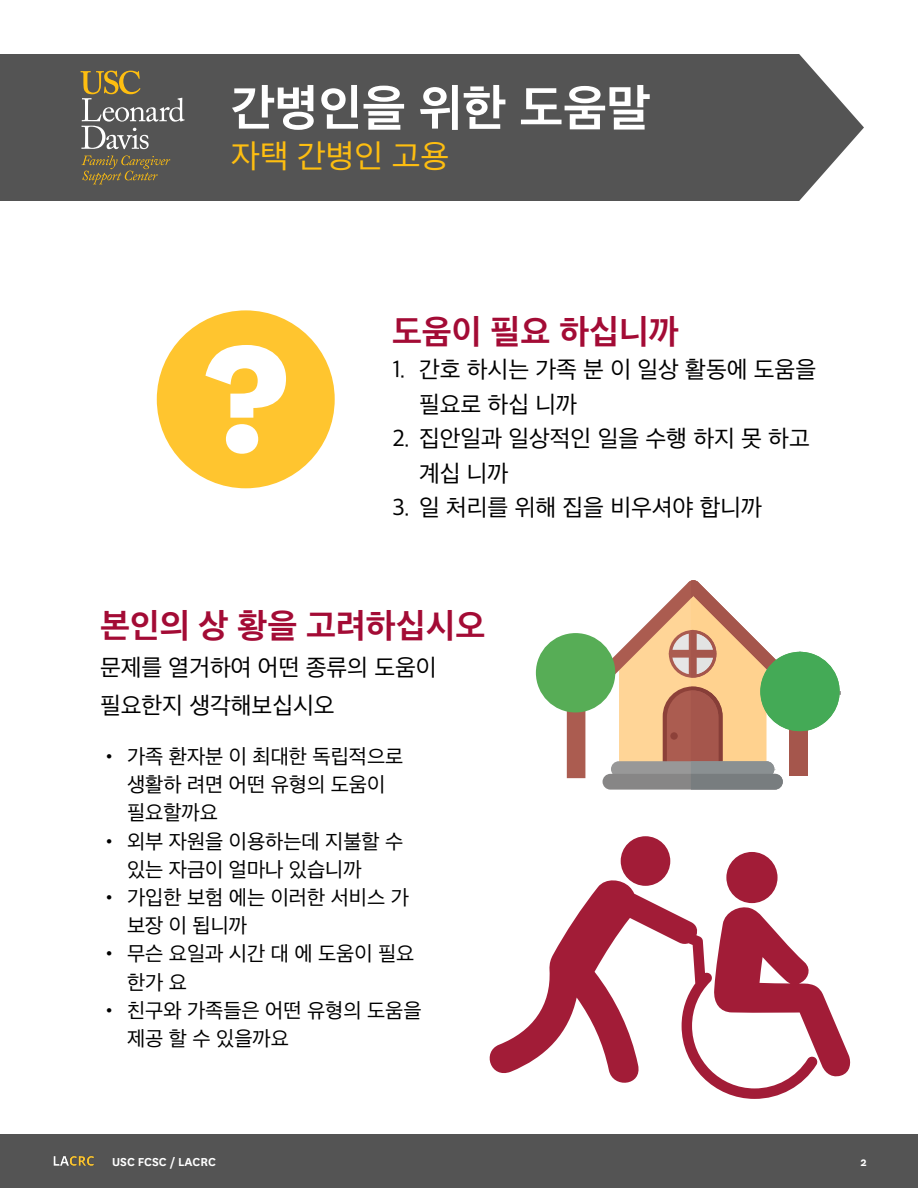
<style>
.page{position:relative;width:918px;height:1188px;background:#fff}
.page>*{position:absolute;margin:0;border:0;box-sizing:border-box;transform-origin:0 0}
.t1{font:700 50.4px "Apple SD Gothic Neo";color:#fff}
.t2{font:700 34.5px "Apple SD Gothic Neo";color:#a30b35}
.t3{font:33.15px "Apple SD Gothic Neo";color:#febe10}
.t4{font:24px/34.5px "Apple SD Gothic Neo";color:#000}
.t5{font:21px/28.2px "Apple SD Gothic Neo";color:#000}
.t6{font:600 13.5px "National";color:#fff}
</style>
<div class="page">
<div style="left:0;top:1134px;width:918px;height:54px;background:#545454"></div>
<img style="left:53px;top:1156px;width:41px;height:10px">
<div style="left:157px;top:310px;width:178px;height:178px;background:#ffc52f;border-radius:50%"></div>
<svg style="left:205px;top:345px;width:81px;height:109px"></svg>
<svg style="left:567px;top:711px;width:18px;height:67px"></svg>
<div style="left:536px;top:633px;width:79px;height:79px;background:#57ad56;border-radius:50%"></div>
<svg style="left:600px;top:580px;width:240px;height:210px"></svg>
<svg style="left:818px;top:988px;width:32px;height:89px"></svg>
<div style="left:726px;top:852px;width:52px;height:51px;background:#a21c37;border-radius:50%"></div>
<svg style="left:490px;top:877px;width:328px;height:222px"></svg>
<div style="left:621px;top:836px;width:49px;height:50px;background:#a21c37;border-radius:50%"></div>
<div style="left:0;top:54px;width:864px;height:147px;background:#545454"></div>
<svg style="left:82px;top:155px;width:88px;height:29px"></svg>
<svg style="left:81px;top:71px;width:104px;height:78px"></svg>
<h1 class="t1" style="left:231px;top:81px;width:421px">간병인을 위한 도움말</h1>
<h3 class="t3" style="left:231px;top:138px;width:220px">자택 간병인 고용</h3>
<h2 class="t2" style="left:392px;top:313px;width:288px">도움이 필요 하십니까</h2>
<p class="t4" style="left:419px;top:354px;width:399px;text-indent:-27px">1. 간호 하시는 가족 분 이 일상 활동에 도움을 필요로 하십 니까</p>
<p class="t4" style="left:419px;top:423px;width:392px;text-indent:-27px">2. 집안일과 일상적인 일을 수행 하지 못 하고 계십 니까</p>
<p class="t4" style="left:392px;top:492px;width:371px">3. 일 처리를 위해 집을 비우셔야 합니까</p>
<h2 class="t2" style="left:100px;top:607px;width:387px">본인의 상 황을 고려하십시오</h2>
<p class="t4" style="left:100px;top:650px;width:338px;line-height:37.8px">문제를 열거하여 어떤 종류의 도움이 필요한지 생각해보십시오</p>
<p class="t5" style="left:127px;top:744px;width:278px;text-indent:-27px">• 가족 환자분 이 최대한 독립적으로 생활하 려면 어떤 유형의 도움이 필요할까요</p>
<p class="t5" style="left:127px;top:828px;width:278px;text-indent:-27px">• 외부 자원을 이용하는데 지불할 수 있는 자금이 얼마나 있습니까</p>
<p class="t5" style="left:127px;top:885px;width:283px;text-indent:-27px">• 가입한 보험 에는 이러한 서비스 가 보장 이 됩니까</p>
<p class="t5" style="left:127px;top:941px;width:289px;text-indent:-27px">• 무슨 요일과 시간 대 에 도움이 필요 한가 요</p>
<p class="t5" style="left:127px;top:997px;width:296px;text-indent:-27px">• 친구와 가족들은 어떤 유형의 도움을 제공 할 수 있을까요</p>
<p class="t6" style="left:112px;top:1152px;width:105px">USC FCSC / LACRC</p>
<p class="t6" style="left:861px;top:1152px;width:8px">2</p>
</div>
